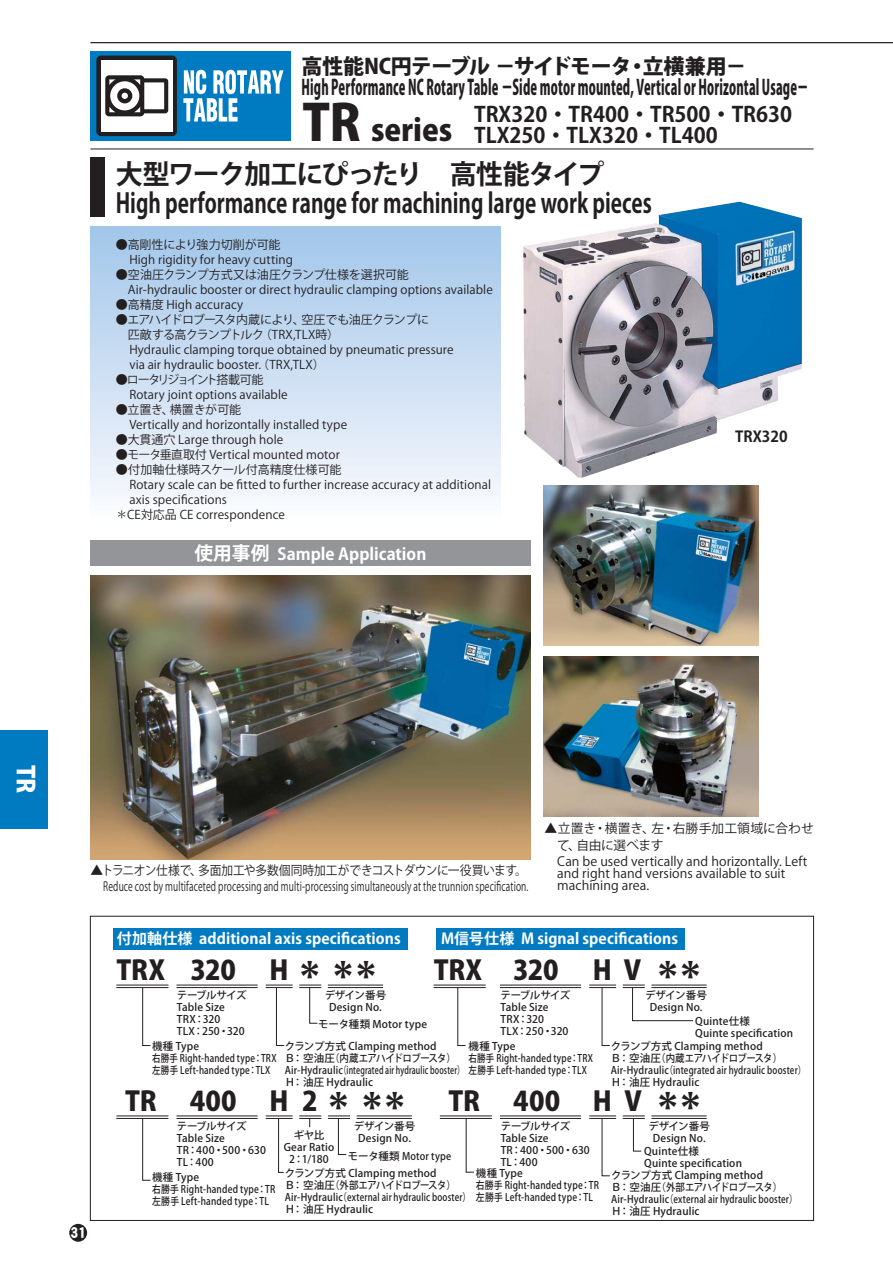
<style>
.page{position:relative;width:893px;height:1263px;background:#fff}
.page>*{position:absolute;margin:0;border:0;box-sizing:border-box;transform-origin:0 0}
.t1{font:30px "Koz Go Pro Heavy 90 pv RKSJ H";letter-spacing:-.005em;color:#231f20}
.t2{font:27px/28.5px "Koz Go Pro Bold 90 pv RKSJ H";color:#231f20}
.t3{font:26.7px "Koz Go Pro Heavy 90 pv RKSJ H";letter-spacing:-.01em;color:#231f20}
.t4{font:24px "Koz Go Pro Heavy 90 pv RKSJ H";color:#fff}
.t5{font:21px/21px "Koz Go Pro Heavy 90 pv RKSJ H";letter-spacing:.015em;color:#231f20}
.t6{font:21px/21px "Koz Go Pro Bold 90 pv RKSJ H";color:#231f20}
.t7{font:16.5px "Koz Go Pro Bold 90 pv RKSJ H";color:#fff}
.t8{font:15px "Koz Go Pro Bold 90 pv RKSJ H";letter-spacing:.005em;color:#fff}
.t9{font:15px "Koz Go Pro Bold 90 pv RKSJ H";color:#231f20}
.t10{font:12.75px/16.5px "Koz Go Pro Regular 90 pv RKSJ H";letter-spacing:.01em;color:#231f20}
.t11{font:12px/15px "Koz Go Pro Regular 90 pv RKSJ H";letter-spacing:.005em;color:#231f20}
.t12{font:12px/15px "Koz Go Pro Regular 90 pv RKSJ H";letter-spacing:-.05em;color:#231f20}
.t13{font:10.5px/12px "Koz Go Pro Medium 90 pv RKSJ H";letter-spacing:.015em;color:#231f20}
.s1{font-size:49.5px}
.s2{font-size:18.75px}
</style>
<div class="page">
<img style="left:90px;top:575px;width:441px;height:284px">
<img style="left:543px;top:486px;width:215px;height:159px">
<img style="left:543px;top:657px;width:215px;height:160px">
<img style="left:523px;top:202px;width:278px;height:276px">
<div style="left:0;top:730px;width:48px;height:98px;background:#007bc2"></div>
<svg style="left:69px;top:1224px;width:18px;height:18px"></svg>
<hr style="left:90px;top:42px;width:802px;height:1px;background:#231f20">
<hr style="left:90px;top:149px;width:723px;height:1px;background:#231f20">
<div style="left:90px;top:51px;width:200px;height:90px;background:#007bc2"></div>
<div style="left:96px;top:56px;width:81px;height:80px;background:#231f20;border-radius:5px"></div>
<div style="left:101px;top:60px;width:71px;height:71px;background:#fff"></div>
<svg style="left:105px;top:75px;width:63px;height:41px"></svg>
<svg style="left:183px;top:70px;width:100px;height:52px"></svg>
<div style="left:90px;top:157px;width:15px;height:60px;background:#231f20"></div>
<div style="left:90px;top:226px;width:410px;height:292px;background:linear-gradient(to bottom,#a1c6e9,#fafafd)"></div>
<div style="left:90px;top:540px;width:440px;height:26px;background:#939598"></div>
<svg style="left:142px;top:988px;width:9px;height:58px"></svg>
<hr style="left:328px;top:985px;width:55px;height:1px;background:#231f20">
<hr style="left:116px;top:985px;width:52px;height:1px;background:#231f20">
<hr style="left:328px;top:987px;width:55px;height:1px;background:#231f20">
<svg style="left:266px;top:985px;width:26px;height:61px"></svg>
<hr style="left:116px;top:987px;width:52px;height:1px;background:#231f20">
<svg style="left:299px;top:985px;width:22px;height:39px"></svg>
<hr style="left:176px;top:985px;width:81px;height:1px;background:#231f20">
<hr style="left:176px;top:987px;width:81px;height:1px;background:#231f20">
<hr style="left:433px;top:985px;width:52px;height:1px;background:#231f20">
<hr style="left:500px;top:985px;width:81px;height:1px;background:#231f20">
<hr style="left:500px;top:987px;width:81px;height:1px;background:#231f20">
<hr style="left:433px;top:987px;width:52px;height:1px;background:#231f20">
<svg style="left:457px;top:988px;width:9px;height:58px"></svg>
<svg style="left:142px;top:1119px;width:9px;height:62px"></svg>
<hr style="left:116px;top:1116px;width:52px;height:1px;background:#231f20">
<hr style="left:116px;top:1118px;width:52px;height:1px;background:#231f20">
<svg style="left:266px;top:1116px;width:26px;height:57px"></svg>
<svg style="left:299px;top:1116px;width:22px;height:11px"></svg>
<hr style="left:176px;top:1116px;width:81px;height:1px;background:#231f20">
<hr style="left:176px;top:1118px;width:81px;height:1px;background:#231f20">
<hr style="left:356px;top:1116px;width:56px;height:1px;background:#231f20">
<hr style="left:356px;top:1118px;width:56px;height:1px;background:#231f20">
<svg style="left:328px;top:1116px;width:22px;height:39px"></svg>
<svg style="left:465px;top:1119px;width:9px;height:54px"></svg>
<hr style="left:440px;top:1116px;width:52px;height:1px;background:#231f20">
<hr style="left:440px;top:1118px;width:52px;height:1px;background:#231f20">
<svg style="left:589px;top:1116px;width:27px;height:60px"></svg>
<hr style="left:500px;top:1116px;width:81px;height:1px;background:#231f20">
<hr style="left:500px;top:1118px;width:81px;height:1px;background:#231f20">
<svg style="left:622px;top:1116px;width:22px;height:36px"></svg>
<hr style="left:651px;top:1116px;width:55px;height:1px;background:#231f20">
<hr style="left:651px;top:1118px;width:55px;height:1px;background:#231f20">
<svg style="left:589px;top:985px;width:27px;height:61px"></svg>
<svg style="left:622px;top:985px;width:71px;height:36px"></svg>
<hr style="left:651px;top:985px;width:55px;height:1px;background:#231f20">
<hr style="left:651px;top:987px;width:55px;height:1px;background:#231f20">
<div style="left:113px;top:928px;width:294px;height:22px;background:#007bc2"></div>
<div style="left:437px;top:928px;width:248px;height:22px;background:#007bc2"></div>
<svg style="left:71px;top:1227px;width:13px;height:11px"></svg>
<h3 class="t5" style="left:301px;top:58px;width:509px">高性能NC円テーブル －サイドモータ・立横兼用－<br>High Performance NC Rotary Table －Side motor mounted, Vertical or Horizontal Usage－</h3>
<h1 class="t1" style="left:302px;top:119px;width:151px"><span class="s1">TR</span> series</h1>
<h3 class="t6" style="left:474px;top:106px;width:319px">TRX320・TR400・TR500・TR630<br>TLX250・TLX320・TL400</h3>
<h2 class="t2" style="left:116px;top:163px;width:537px">大型ワーク加工にぴったり　高性能タイプ<br>High performance range for machining large work pieces</h2>
<p class="t11" style="left:129px;top:238px;width:165px;text-indent:-14px">●高剛性により強力切削が可能<br>High rigidity for heavy cutting</p>
<p class="t11" style="left:116px;top:268px;width:378px">●空油圧クランプ方式又は油圧クランプ仕様を選択可能　Air-hydraulic booster or direct hydraulic clamping options available</p>
<p class="t11" style="left:116px;top:298px;width:129px">●高精度 High accuracy</p>
<p class="t12" style="left:116px;top:313px;width:315px">●エアハイドロブースタ内蔵により、空圧でも油圧クランプに　匹敵する高クランプトルク（TRX,TLX時）</p>
<p class="t11" style="left:129px;top:343px;width:326px">Hydraulic clamping torque obtained by pneumatic pressure via air hydraulic booster.（TRX,TLX）</p>
<p class="t11" style="left:129px;top:373px;width:160px;text-indent:-14px">●ロータリジョイント搭載可能<br>Rotary joint options available</p>
<p class="t11" style="left:129px;top:403px;width:219px;text-indent:-14px">●立置き、横置きが可能<br>Vertically and horizontally installed type</p>
<p class="t11" style="left:116px;top:433px;width:169px">●大貫通穴 Large through hole</p>
<p class="t11" style="left:116px;top:448px;width:225px">●モータ垂直取付 Vertical mounted motor</p>
<p class="t11" style="left:116px;top:463px;width:227px">●付加軸仕様時スケール付高精度仕様可能</p>
<p class="t11" style="left:129px;top:478px;width:363px">Rotary scale can be fitted to further increase accuracy at additional</p>
<p class="t11" style="left:129px;top:493px;width:99px">axis specifications</p>
<p class="t11" style="left:116px;top:508px;width:170px">＊CE対応品 CE correspondence</p>
<h3 class="t7" style="left:194px;top:548px;width:233px"><span class="s2">使用事例</span> Sample Application</h3>
<h3 class="t9" style="left:735px;top:431px;width:54px">TRX320</h3>
<h3 class="t4" style="left:35px;top:765px;width:30px;rotate:90deg">TR</h3>
<p class="t10" style="left:90px;top:864px;width:439px;text-align:right">▲トラニオン仕様で、多面加工や多数個同時加工ができコストダウンに一役買います。<br>Reduce cost by multifaceted processing and multi-processing simultaneously at the trunnion specification.</p>
<p class="t10" style="left:557px;top:822px;width:258px;text-indent:-13px">▲立置き・横置き、左・右勝手加工領域に合わせて、自由に選べます<br>Can be used vertically and horizontally. Left</p>
<p class="t10" style="left:557px;top:869px;width:229px;line-height:12px">and right hand versions available to suit machining area.</p>
<h3 class="t8" style="left:117px;top:933px;width:285px">付加軸仕様 additional axis specifications</h3>
<h3 class="t8" style="left:441px;top:933px;width:238px">M信号仕様 M signal specifications</h3>
<h3 class="t3" style="left:117px;top:960px;width:50px">TRX</h3>
<h3 class="t3" style="left:269px;top:960px;width:112px">H＊＊＊</h3>
<h3 class="t3" style="left:190px;top:960px;width:47px">320</h3>
<h3 class="t3" style="left:434px;top:960px;width:126px">TRX 320</h3>
<h3 class="t3" style="left:593px;top:960px;width:112px">HV＊＊</h3>
<p class="t13" style="left:645px;top:991px;width:63px;text-align:center">デザイン番号<br>Design No.</p>
<p class="t13" style="left:611px;top:1041px;width:197px">クランプ方式 Clamping method<br>Ｂ：空油圧（内蔵エアハイドロブースタ）<br>Air-Hydraulic（integrated air hydraulic booster）<br>Ｈ：油圧 Hydraulic</p>
<p class="t13" style="left:325px;top:991px;width:63px;text-align:center">デザイン番号<br>Design No.</p>
<p class="t13" style="left:285px;top:1041px;width:304px">クランプ方式 Clamping method<br>Ｂ：空油圧（内蔵エアハイドロブースタ）<br>Air-Hydraulic（integrated air hydraulic booster）左勝手 Left-handed type：TLXＨ：油圧 Hydraulic</p>
<p class="t13" style="left:177px;top:991px;width:71px">テーブルサイズ<br>Table Size<br>TRX：320<br>TLX：250・320</p>
<p class="t13" style="left:500px;top:991px;width:71px">テーブルサイズ<br>Table Size<br>TRX：320<br>TLX：250・320</p>
<p class="t13" style="left:695px;top:1017px;width:99px">Quinte仕様<br>Quinte specification</p>
<p class="t13" style="left:318px;top:1020px;width:110px">モータ種類 Motor type</p>
<p class="t13" style="left:152px;top:1041px;width:126px">機種 Type<br>右勝手 Right-handed type：TRX左勝手 Left-handed type：TLX</p>
<p class="t13" style="left:468px;top:1041px;width:126px">機種 Type<br>右勝手 Right-handed type：TRX</p>
<h3 class="t3" style="left:125px;top:1091px;width:33px">TR</h3>
<h3 class="t3" style="left:269px;top:1091px;width:140px">H 2＊＊＊</h3>
<h3 class="t3" style="left:190px;top:1091px;width:48px">400</h3>
<h3 class="t3" style="left:448px;top:1091px;width:33px">TR</h3>
<h3 class="t3" style="left:593px;top:1091px;width:50px">H V</h3>
<h3 class="t3" style="left:513px;top:1091px;width:48px">400</h3>
<h3 class="t3" style="left:654px;top:1091px;width:51px">＊＊</h3>
<p class="t13" style="left:177px;top:1122px;width:91px">テーブルサイズ<br>Table Size<br>TR：400・500・630<br>TL：400</p>
<p class="t13" style="left:152px;top:1173px;width:125px">機種 Type<br>右勝手 Right-handed type：TR左勝手 Left-handed type：TL</p>
<p class="t13" style="left:648px;top:1122px;width:63px;text-align:center">デザイン番号<br>Design No.</p>
<p class="t13" style="left:354px;top:1122px;width:63px;text-align:center">デザイン番号<br>Design No.</p>
<p class="t13" style="left:285px;top:1169px;width:188px">クランプ方式 Clamping method<br>Ｂ：空油圧（外部エアハイドロブースタ）<br>Air-Hydraulic（external air hydraulic booster）<br>Ｈ：油圧 Hydraulic</p>
<p class="t13" style="left:611px;top:1171px;width:188px">クランプ方式 Clamping method<br>Ｂ：空油圧（外部エアハイドロブースタ）<br>Air-Hydraulic（external air hydraulic booster）<br>Ｈ：油圧 Hydraulic</p>
<p class="t13" style="left:500px;top:1122px;width:91px">テーブルサイズ<br>Table Size<br>TR：400・500・630<br>TL：400</p>
<p class="t13" style="left:284px;top:1131px;width:52px;text-align:center">ギヤ比<br>Gear Ratio<br>2：1/180</p>
<p class="t13" style="left:644px;top:1147px;width:99px">Quinte仕様<br>Quinte specification</p>
<p class="t13" style="left:348px;top:1151px;width:105px">モータ種類 Motor type</p>
<p class="t13" style="left:476px;top:1168px;width:125px">機種 Type<br>右勝手 Right-handed type：TR左勝手 Left-handed type：TL</p>
</div>
